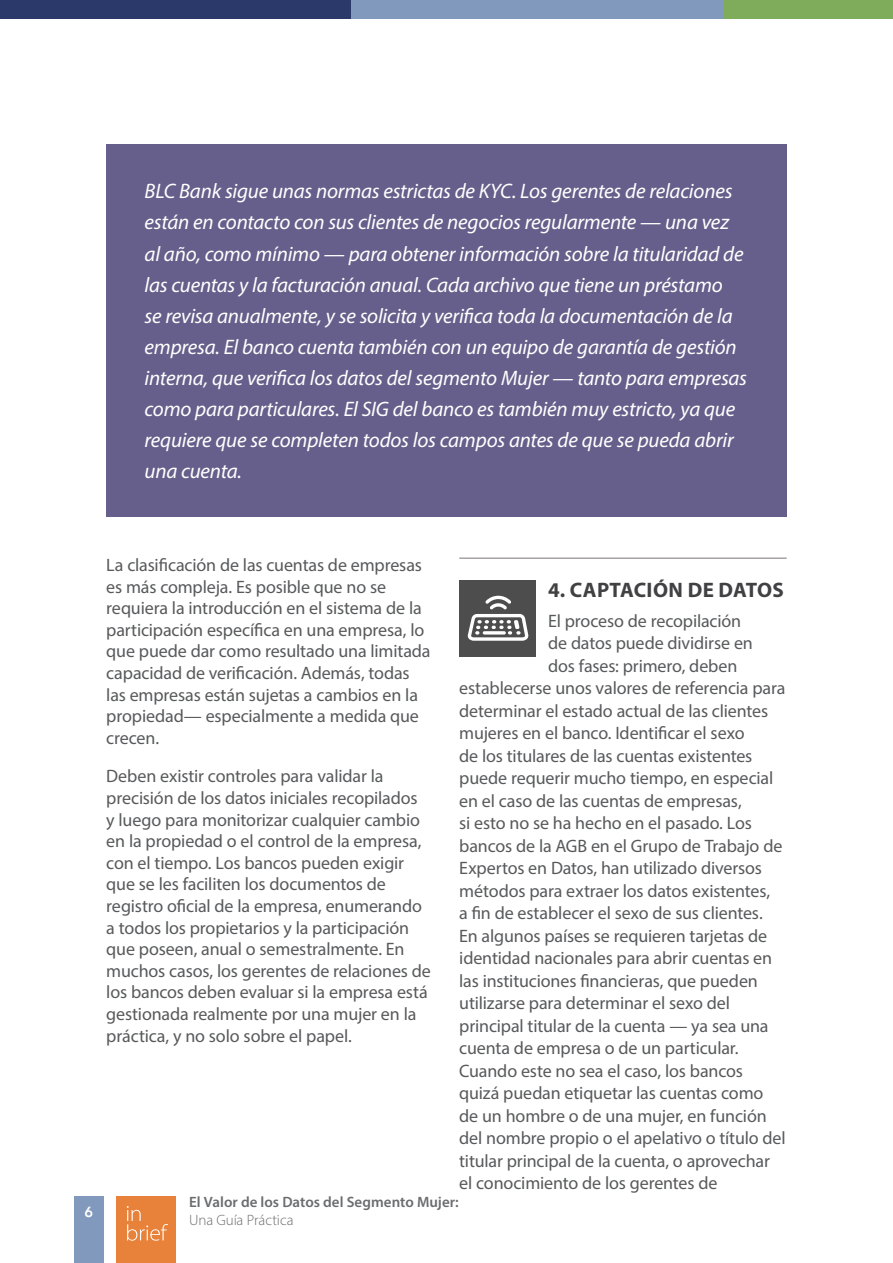
<style>
.page{position:relative;width:893px;height:1263px;background:#fff}
.page>*{position:absolute;margin:0;border:0;box-sizing:border-box;transform-origin:0 0}
.t1{font:italic 21px/31px "Myriad Pro";letter-spacing:-.01em;color:#fff}
.t2{font:700 21px "Myriad Pro";letter-spacing:.02em;color:#414042}
.t3{font:18px/21.6px "Myriad Pro";letter-spacing:-.01em;color:#58595b}
.t4{font:600 15px "Myriad Pro";color:#6b6c6f}
.t5{font:300 15px "Myriad Pro";letter-spacing:-.005em;color:#6b6c6f}
.t6{font:800 14.55px "Avenir";color:#fff}
</style>
<div class="page">
<div style="left:459px;top:580px;width:76px;height:76px;background:#4e4d4d"></div>
<svg style="left:468px;top:596px;width:60px;height:45px"></svg>
<div style="left:106px;top:144px;width:681px;height:372px;background:#665f8b"></div>
<hr style="left:459px;top:557px;width:328px;height:2px;background:#a7a3a2">
<div style="left:74px;top:1196px;width:29px;height:67px;background:#8199bd"></div>
<div style="left:117px;top:1196px;width:59px;height:67px;background:#e8813a"></div>
<svg style="left:127px;top:1206px;width:41px;height:35px"></svg>
<div style="left:0;top:0;width:351px;height:19px;background:#2b396a"></div>
<div style="left:351px;top:0;width:373px;height:19px;background:#8199bd"></div>
<div style="left:724px;top:0;width:169px;height:19px;background:#7fac5b"></div>
<p class="t1" style="left:145px;top:175px;width:604px">BLC Bank sigue unas normas estrictas de KYC. Los gerentes de relaciones están en contacto con sus clientes de negocios regularmente — una vez al año, como mínimo — para obtener información sobre la titularidad de las cuentas y la facturación anual. Cada archivo que tiene un préstamo<br>se revisa anualmente, y se solicita y verifica toda la documentación de la empresa. El banco cuenta también con un equipo de garantía de gestión interna, que verifica los datos del segmento Mujer — tanto para empresas como para particulares. El SIG del banco es también muy estricto, ya que requiere que se completen todos los campos antes de que se pueda abrir una cuenta.</p>
<p class="t6" style="left:84px;top:1201px;width:10px">6</p>
<p class="t3" style="left:106px;top:554px;width:326px">La clasificación de las cuentas de empresas es más compleja. Es posible que no se requiera la introducción en el sistema de la participación específica en una empresa, lo que puede dar como resultado una limitada capacidad de verificación. Además, todas las empresas están sujetas a cambios en la propiedad— especialmente a medida que crecen.</p>
<p class="t3" style="left:106px;top:765px;width:326px">Deben existir controles para validar la precisión de los datos iniciales recopilados<br>y luego para monitorizar cualquier cambio en la propiedad o el control de la empresa, con el tiempo. Los bancos pueden exigir que se les faciliten los documentos de registro oficial de la empresa, enumerando a todos los propietarios y la participación que poseen, anual o semestralmente. En muchos casos, los gerentes de relaciones de los bancos deben evaluar si la empresa está gestionada realmente por una mujer en la práctica, y no solo sobre el papel.</p>
<p class="t2" style="left:548px;top:576px;width:237px">4. CAPTACIÓN DE DATOS</p>
<p class="t3" style="left:548px;top:610px;width:195px">El proceso de recopilación</p>
<p class="t3" style="left:548px;top:632px;width:206px">de datos puede dividirse en</p>
<p class="t3" style="left:548px;top:655px;width:191px">dos fases: primero, deben</p>
<p class="t3" style="left:459px;top:677px;width:328px">establecerse unos valores de referencia para</p>
<p class="t3" style="left:459px;top:700px;width:310px">determinar el estado actual de las clientes</p>
<p class="t3" style="left:459px;top:722px;width:287px">mujeres en el banco. Identificar el sexo</p>
<p class="t3" style="left:459px;top:745px;width:295px">de los titulares de las cuentas existentes</p>
<p class="t3" style="left:459px;top:767px;width:315px">puede requerir mucho tiempo, en especial</p>
<p class="t3" style="left:459px;top:790px;width:284px">en el caso de las cuentas de empresas,</p>
<p class="t3" style="left:459px;top:812px;width:294px">si esto no se ha hecho en el pasado. Los</p>
<p class="t3" style="left:459px;top:835px;width:325px">bancos de la AGB en el Grupo de Trabajo de</p>
<p class="t3" style="left:459px;top:857px;width:304px">Expertos en Datos, han utilizado diversos</p>
<p class="t3" style="left:459px;top:880px;width:312px">métodos para extraer los datos existentes,</p>
<p class="t3" style="left:459px;top:902px;width:305px">a fin de establecer el sexo de sus clientes.</p>
<p class="t3" style="left:459px;top:925px;width:309px">En algunos países se requieren tarjetas de</p>
<p class="t3" style="left:459px;top:947px;width:314px">identidad nacionales para abrir cuentas en</p>
<p class="t3" style="left:459px;top:970px;width:300px">las instituciones financieras, que pueden</p>
<p class="t3" style="left:459px;top:992px;width:272px">utilizarse para determinar el sexo del</p>
<p class="t3" style="left:459px;top:1015px;width:311px">principal titular de la cuenta — ya sea una</p>
<p class="t3" style="left:459px;top:1037px;width:281px">cuenta de empresa o de un particular.</p>
<p class="t3" style="left:459px;top:1060px;width:285px">Cuando este no sea el caso, los bancos</p>
<p class="t3" style="left:459px;top:1082px;width:306px">quizá puedan etiquetar las cuentas como</p>
<p class="t3" style="left:459px;top:1105px;width:309px">de un hombre o de una mujer, en función</p>
<p class="t3" style="left:459px;top:1127px;width:328px">del nombre propio o el apelativo o título del</p>
<p class="t3" style="left:459px;top:1150px;width:312px">titular principal de la cuenta, o aprovechar</p>
<p class="t3" style="left:459px;top:1172px;width:260px">el conocimiento de los gerentes de</p>
<p class="t4" style="left:189px;top:1193px;width:271px">El Valor de los Datos del Segmento Mujer:</p>
<p class="t5" style="left:189px;top:1211px;width:106px">Una Guía Práctica</p>
</div>
